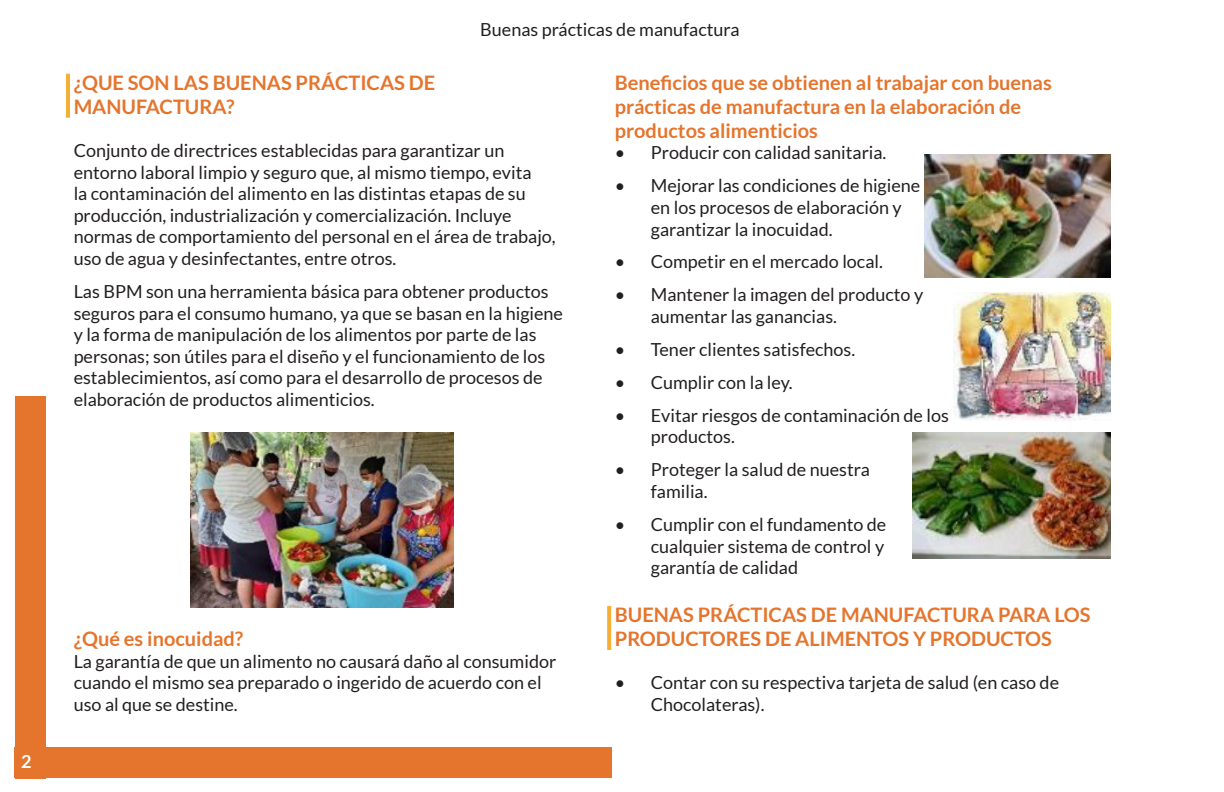
<style>
.page{position:relative;width:1224px;height:792px;background:#fff}
.page>*{position:absolute;margin:0;border:0;box-sizing:border-box;transform-origin:0 0}
.Titulo_2{font:700 20px/24px "Lato";color:#e5752d}
.Titulo_1{font:700 20px/24px "Lato";color:#e5752d}
.Parrafo{font:18px/21.6px "Lato";color:#231f20}
.t1{font:700 18px "Lato";color:#fff}
</style>
<div class="page">
<div style="left:15px;top:396px;width:30px;height:382px;background:#e5752d"></div>
<div style="left:15px;top:748px;width:597px;height:30px;background:#e5752d"></div>
<hr style="left:66px;top:74px;width:4px;height:44px;background:#f4af34">
<svg style="left:607px;top:606px;width:4px;height:44px"></svg>
<img style="left:190px;top:433px;width:263px;height:175px">
<img style="left:925px;top:155px;width:186px;height:123px">
<img style="left:953px;top:293px;width:158px;height:127px">
<img style="left:913px;top:433px;width:198px;height:126px">
<p class="t1" style="left:21px;top:751px;width:12px">2</p>
<p class="Parrafo" style="left:480px;top:19px;width:261px">Buenas prácticas de manufactura</p>
<p class="Titulo_1" style="left:74px;top:70px;width:363px">¿QUE SON LAS BUENAS PRÁCTICAS DE<br>MANUFACTURA?</p>
<p class="Parrafo" style="left:74px;top:140px;width:484px">Conjunto de directrices establecidas para garantizar un entorno laboral limpio y seguro que, al mismo tiempo, evita<br>la contaminación del alimento en las distintas etapas de su producción, industrialización y comercialización. Incluye normas de comportamiento del personal en el área de trabajo, uso de agua y desinfectantes, entre otros.</p>
<p class="Parrafo" style="left:74px;top:281px;width:491px">Las BPM son una herramienta básica para obtener productos seguros para el consumo humano, ya que se basan en la higiene y la forma de manipulación de los alimentos por parte de las personas; son útiles para el diseño y el funcionamiento de los establecimientos, así como para el desarrollo de procesos de elaboración de productos alimenticios.</p>
<p class="Titulo_2" style="left:74px;top:626px;width:171px">¿Qué es inocuidad?</p>
<p class="Parrafo" style="left:74px;top:650px;width:484px">La garantía de que un alimento no causará daño al consumidor cuando el mismo sea preparado o ingerido de acuerdo con el uso al que se destine.</p>
<p class="Titulo_2" style="left:615px;top:70px;width:438px">Beneficios que se obtienen al trabajar con buenas prácticas de manufactura en la elaboración de productos alimenticios</p>
<p class="Parrafo" style="left:615px;top:142px;width:273px">• Producir con calidad sanitaria.</p>
<p class="Parrafo" style="left:651px;top:175px;width:271px;text-indent:-36px">• Mejorar las condiciones de higiene en los procesos de elaboración y garantizar la inocuidad.</p>
<p class="Parrafo" style="left:615px;top:251px;width:270px">• Competir en el mercado local.</p>
<p class="Parrafo" style="left:651px;top:284px;width:274px;text-indent:-36px">• Mantener la imagen del producto y aumentar las ganancias.</p>
<p class="Parrafo" style="left:615px;top:339px;width:242px">• Tener clientes satisfechos.</p>
<p class="Parrafo" style="left:615px;top:371px;width:179px">• Cumplir con la ley.</p>
<p class="Parrafo" style="left:651px;top:404px;width:300px;text-indent:-36px">• Evitar riesgos de contaminación de los productos.</p>
<p class="Parrafo" style="left:651px;top:459px;width:221px;text-indent:-36px">• Proteger la salud de nuestra familia.</p>
<p class="Parrafo" style="left:651px;top:513px;width:237px;text-indent:-36px">• Cumplir con el fundamento de cualquier sistema de control y garantía de calidad</p>
<p class="Titulo_1" style="left:615px;top:603px;width:477px">BUENAS PRÁCTICAS DE MANUFACTURA PARA LOS<br>PRODUCTORES DE ALIMENTOS Y PRODUCTOS</p>
<p class="Parrafo" style="left:651px;top:672px;width:410px;text-indent:-36px">• Contar con su respectiva tarjeta de salud (en caso de<br>Chocolateras).</p>
</div>
